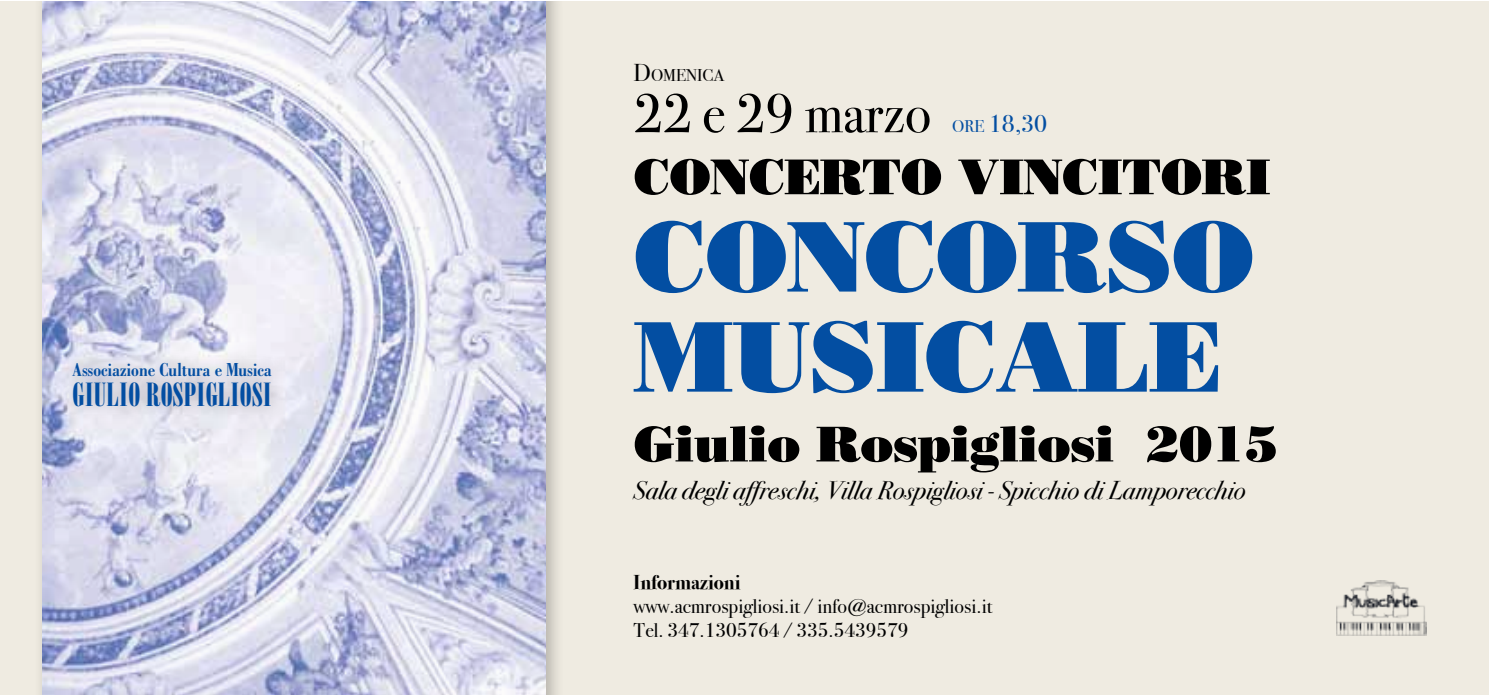
<style>
.page{position:relative;width:1489px;height:695px;background:#fff}
.page>*{position:absolute;margin:0;border:0;box-sizing:border-box;transform-origin:0 0}
.t1{font:100px/100px "Bodoni Std Poster";letter-spacing:-.01em;color:#034ea2}
.t2{font:54.75px "Bodoni Svty Two ITCTT Book";color:#000}
.t3{font:50px "Bodoni Std Poster";letter-spacing:-.01em;color:#000}
.t4{font:32.25px "Bodoni Std Poster Compressed";color:#034ea2}
.t5{font:25.75px "Bodoni Svty Two OSITCTT Book It";color:#000}
.t6{font:24.25px "Bodoni Svty Two ITCTT Book";color:#034ea2}
.t7{font:20px/24px "Bodoni Svty Two ITCTT Book";color:#000}
.t8{font:700 condensed 20px "Bodoni Std";color:#034ea2}
.t9{font:20px "Bodoni Svty Two ITCTT Bold";color:#000}
.t10{font:17px "Bodoni Svty Two ITCTT Book";color:#000}
.s1{font-size:24.25px}
.s2{font-size:17px}
</style>
<div class="page">
<div style="left:0;top:2px;width:1488px;height:692px;background:#efebe1"></div>
<div style="left:33px;top:2px;width:532px;height:692px;background:#000;opacity:.3"></div>
<img style="left:43px;top:2px;width:502px;height:692px">
<div style="left:59px;top:348px;width:226px;height:73px;background:#000;opacity:.3"></div>
<img style="left:1336px;top:580px;width:90px;height:55px">
<p class="t8" style="left:72px;top:358px;width:201px">Associazione Cultura e Musica</p>
<h3 class="t4" style="left:72px;top:376px;width:201px">GIULIO ROSPIGLIOSI</h3>
<p class="t10" style="left:633px;top:65px;width:92px"><span class="s1">D</span>OMENICA</p>
<h2 class="t2" style="left:633px;top:81px;width:299px">22 e 29 marzo</h2>
<p class="t6" style="left:952px;top:109px;width:96px"><span class="s2">ORE</span> 18,30</p>
<h3 class="t3" style="left:633px;top:146px;width:638px">CONCERTO VINCITORI</h3>
<h1 class="t1" style="left:633px;top:206px;width:622px">CONCORSO<br>MUSICALE</h1>
<h3 class="t3" style="left:633px;top:413px;width:646px">Giulio Rospigliosi 2015</h3>
<p class="t5" style="left:633px;top:474px;width:613px">Sala degli affreschi, Villa Rospigliosi - Spicchio di Lamporecchio</p>
<p class="t9" style="left:633px;top:570px;width:109px">Informazioni</p>
<p class="t7" style="left:633px;top:594px;width:360px">www.acmrospigliosi.it / info@acmrospigliosi.it<br>Tel. 347.1305764 / 335.5439579</p>
</div>
